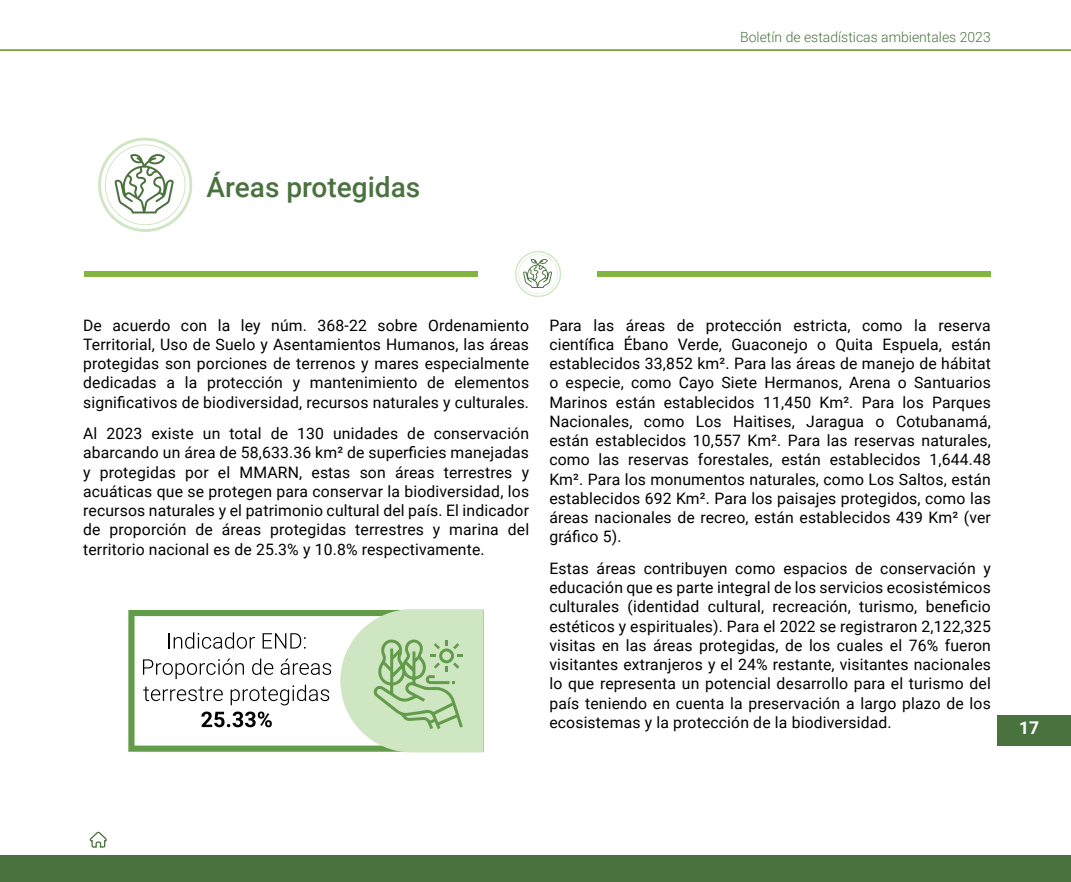
<style>
.page{position:relative;width:1071px;height:882px;background:#fff}
.page>*{position:absolute;margin:0;border:0;box-sizing:border-box;transform-origin:0 0}
.t1{font:500 28px "Roboto";color:#4a723f}
.t2{font:700 17.5px "Roboto";color:#fff}
.t3{font:15.75px/19.2px "Roboto";letter-spacing:.01em;color:#000;text-align:justify}
.t4{font:300 14px "Roboto";color:#4a723f}
</style>
<div class="page">
<div style="left:998px;top:716px;width:73px;height:30px;background:#4a723f"></div>
<hr style="left:0;top:49px;width:1071px;height:2px;background:#547d08">
<div style="left:0;top:856px;width:1071px;height:26px;background:#4a723f"></div>
<svg style="left:89px;top:832px;width:18px;height:16px"></svg>
<svg style="left:98px;top:138px;width:94px;height:94px"></svg>
<svg style="left:128px;top:610px;width:212px;height:142px"></svg>
<svg style="left:168px;top:632px;width:87px;height:17px"></svg>
<svg style="left:263px;top:633px;width:43px;height:16px"></svg>
<svg style="left:143px;top:659px;width:101px;height:20px"></svg>
<svg style="left:252px;top:659px;width:21px;height:16px"></svg>
<svg style="left:281px;top:659px;width:50px;height:16px"></svg>
<svg style="left:143px;top:687px;width:80px;height:14px"></svg>
<svg style="left:231px;top:685px;width:98px;height:20px"></svg>
<svg style="left:201px;top:712px;width:71px;height:15px"></svg>
<svg style="left:340px;top:609px;width:144px;height:143px"></svg>
<div style="left:84px;top:271px;width:394px;height:6px;background:#81b53d"></div>
<div style="left:597px;top:271px;width:394px;height:6px;background:#81b53d"></div>
<svg style="left:515px;top:251px;width:46px;height:46px"></svg>
<p class="t4" style="left:740px;top:27px;width:252px">Boletín de estadísticas ambientales 2023</p>
<h1 class="t1" style="left:207px;top:167px;width:215px">Áreas protegidas</h1>
<p class="t3" style="left:83px;top:315px;width:447px">De acuerdo con la ley núm. 368-22 sobre Ordenamiento Territorial, Uso de Suelo y Asentamientos Humanos, las áreas protegidas son porciones de terrenos y mares especialmente dedicadas a la protección y mantenimiento de elementos significativos de biodiversidad, recursos naturales y culturales.</p>
<p class="t3" style="left:83px;top:423px;width:448px">Al 2023 existe un total de 130 unidades de conservación abarcando un área de 58,633.36 km² de superficies manejadas y protegidas por el MMARN, estas son áreas terrestres y acuáticas que se protegen para conservar la biodiversidad, los recursos naturales y el patrimonio cultural del país. El indicador de proporción de áreas protegidas terrestres y marina del territorio nacional es de 25.3% y 10.8% respectivamente.</p>
<p class="t3" style="left:549px;top:315px;width:443px">Para las áreas de protección estricta, como la reserva científica Ébano Verde, Guaconejo o Quita Espuela, están establecidos 33,852 km². Para las áreas de manejo de hábitat o especie, como Cayo Siete Hermanos, Arena o Santuarios Marinos están establecidos 11,450 Km². Para los Parques Nacionales, como Los Haitises, Jaragua o Cotubanamá, están establecidos 10,557 Km². Para las reservas naturales, como las reservas forestales, están establecidos 1,644.48<br>Km². Para los monumentos naturales, como Los Saltos, están establecidos 692 Km². Para los paisajes protegidos, como las áreas nacionales de recreo, están establecidos 439 Km² (ver gráfico 5).</p>
<p class="t3" style="left:549px;top:558px;width:443px">Estas áreas contribuyen como espacios de conservación y educación que es parte integral de los servicios ecosistémicos culturales (identidad cultural, recreación, turismo, beneficio estéticos y espirituales). Para el 2022 se registraron 2,122,325 visitas en las áreas protegidas, de los cuales el 76% fueron visitantes extranjeros y el 24% restante, visitantes nacionales lo que representa un potencial desarrollo para el turismo del país teniendo en cuenta la preservación a largo plazo de los ecosistemas y la protección de la biodiversidad.</p>
<p class="t2" style="left:1019px;top:715px;width:22px">17</p>
</div>
